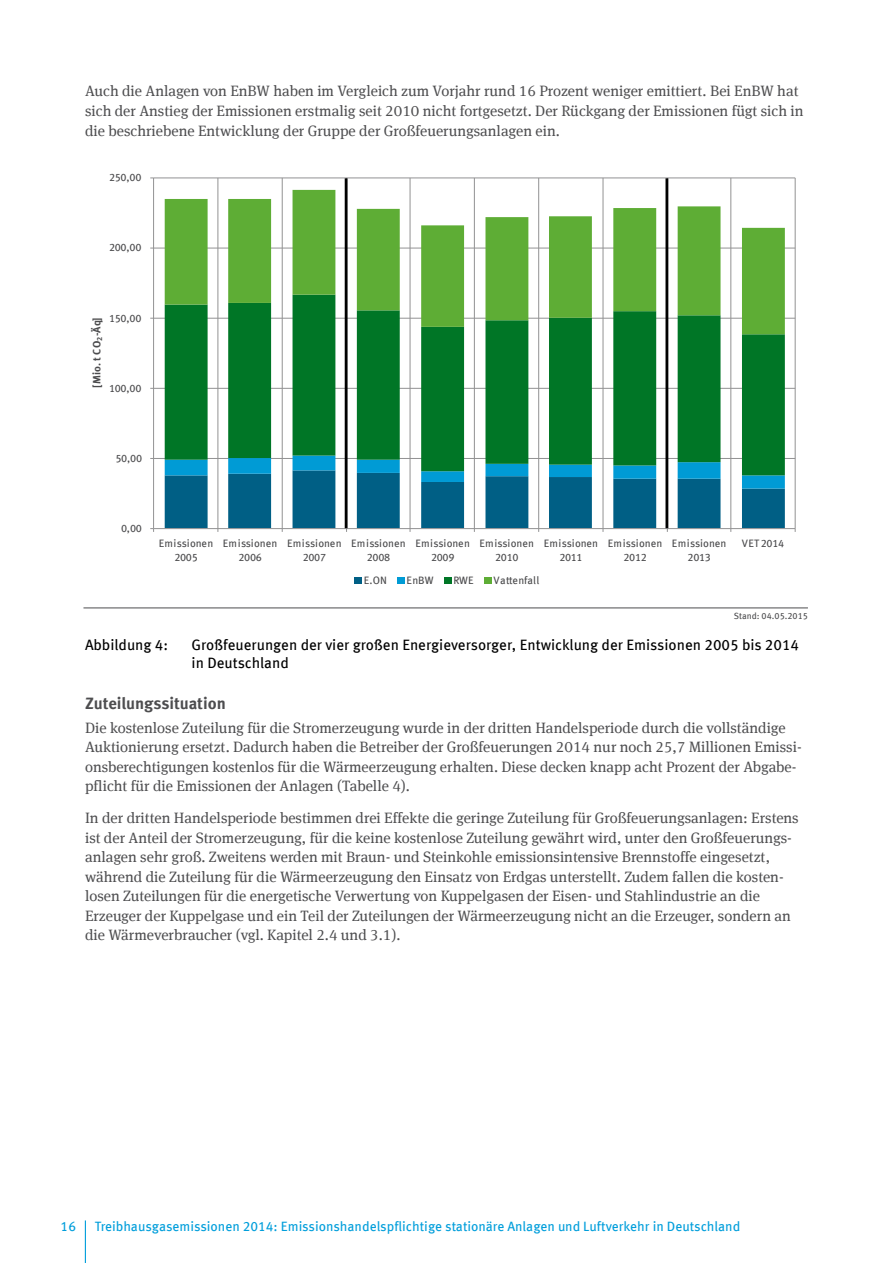
<style>
.page{position:relative;width:893px;height:1263px;background:#fff}
.page>*{position:absolute;margin:0;border:0;box-sizing:border-box;transform-origin:0 0}
.Überschrift_4{font:700 16.5px "Meta Offc";color:#4d4d4f}
.Fließtext{font:15px/19.5px "Meta Serif Offc";color:#4d4d4f}
.t1{font:15px/18px "Meta Offc";color:#000}
.t2{font:13.5px "Meta Offc";color:#009edb}
.t3{font:10.8px/14.1px "Meta Offc";letter-spacing:-.015em;color:#4b4b4d;text-align:center}
.t4{font:10.8px "Meta Offc";letter-spacing:.015em;color:#4b4b4d}
.t5{font:700 10.65px "Meta Offc";letter-spacing:.02em;color:#4b4b4d}
.Bildzusatz{font:9px "Meta Offc";color:#4d4d4f}
</style>
<div class="page">
<hr style="left:85px;top:1220px;width:1px;height:43px;background:#009edb">
<hr style="left:154px;top:458px;width:641px;height:1px;background:#929293">
<hr style="left:154px;top:388px;width:641px;height:1px;background:#929293">
<hr style="left:154px;top:318px;width:641px;height:1px;background:#929293">
<hr style="left:154px;top:248px;width:641px;height:1px;background:#929293">
<hr style="left:154px;top:177px;width:641px;height:1px;background:#929293">
<hr style="left:217px;top:178px;width:1px;height:351px;background:#929293">
<hr style="left:282px;top:178px;width:1px;height:351px;background:#929293">
<hr style="left:410px;top:178px;width:1px;height:351px;background:#929293">
<hr style="left:474px;top:178px;width:1px;height:351px;background:#929293">
<hr style="left:538px;top:178px;width:1px;height:351px;background:#929293">
<hr style="left:603px;top:178px;width:1px;height:351px;background:#929293">
<hr style="left:730px;top:178px;width:1px;height:351px;background:#929293">
<hr style="left:795px;top:178px;width:1px;height:351px;background:#929293">
<svg style="left:165px;top:334px;width:620px;height:122px;fill:#007626"></svg>
<svg style="left:165px;top:190px;width:620px;height:144px;fill:#5ead35"></svg>
<hr style="left:153px;top:178px;width:1px;height:351px;background:#929293">
<hr style="left:154px;top:528px;width:641px;height:1px;background:#929293">
<svg style="left:165px;top:456px;width:620px;height:76px"></svg>
<div style="left:354px;top:578px;width:8px;height:6px;background:#005f85"></div>
<div style="left:397px;top:578px;width:8px;height:6px;background:#009bd5"></div>
<div style="left:444px;top:578px;width:8px;height:6px;background:#007626"></div>
<div style="left:485px;top:578px;width:7px;height:6px;background:#5ead35"></div>
<hr style="left:345px;top:178px;width:3px;height:350px;background:#000">
<hr style="left:665px;top:178px;width:3px;height:350px;background:#000">
<hr style="left:83px;top:607px;width:725px;height:1px;background:#4d4d4f">
<p class="Fließtext" style="left:85px;top:82px;width:720px">Auch die Anlagen von EnBW haben im Vergleich zum Vorjahr rund 16 Prozent weniger emittiert. Bei EnBW hat sich der Anstieg der Emissionen erstmalig seit 2010 nicht fortgesetzt. Der Rückgang der Emissionen fügt sich in die beschriebene Entwicklung der Gruppe der Großfeuerungsanlagen ein.</p>
<p class="t3" style="left:109px;top:171px;width:34px">250,00</p>
<p class="t3" style="left:109px;top:241px;width:34px">200,00</p>
<p class="t3" style="left:109px;top:311px;width:34px">150,00</p>
<p class="t5" style="left:90px;top:388px;width:72px;rotate:-90deg">[Mio. t CO<sub>2</sub>-Äq]</p>
<p class="t3" style="left:109px;top:381px;width:34px">100,00</p>
<p class="t3" style="left:115px;top:451px;width:28px">50,00</p>
<p class="t3" style="left:121px;top:521px;width:22px">0,00</p>
<p class="t3" style="left:159px;top:537px;width:56px">Emissionen<br>2005</p>
<p class="t3" style="left:223px;top:537px;width:56px">Emissionen<br>2006</p>
<p class="t3" style="left:287px;top:537px;width:56px">Emissionen<br>2007</p>
<p class="t3" style="left:351px;top:537px;width:56px">Emissionen<br>2008</p>
<p class="t3" style="left:415px;top:537px;width:56px">Emissionen<br>2009</p>
<p class="t3" style="left:479px;top:537px;width:56px">Emissionen<br>2010</p>
<p class="t3" style="left:544px;top:537px;width:56px">Emissionen<br>2011</p>
<p class="t3" style="left:608px;top:537px;width:56px">Emissionen<br>2012</p>
<p class="t3" style="left:672px;top:537px;width:56px">Emissionen<br>2013</p>
<p class="t3" style="left:742px;top:537px;width:44px">VET 2014</p>
<p class="t3" style="left:364px;top:574px;width:25px">E.ON</p>
<p class="t3" style="left:407px;top:574px;width:28px">EnBW</p>
<p class="t3" style="left:453px;top:574px;width:22px">RWE</p>
<p class="t4" style="left:494px;top:574px;width:47px">Vattenfall</p>
<p class="Bildzusatz" style="left:734px;top:611px;width:76px">Stand: 04.05.2015</p>
<p class="t1" style="left:85px;top:636px;width:85px">Abbildung 4:</p>
<p class="t1" style="left:192px;top:636px;width:609px">Großfeuerungen der vier großen Energieversorger, Entwicklung der Emissionen 2005 bis 2014 in Deutschland</p>
<h4 class="Überschrift_4" style="left:85px;top:693px;width:142px">Zuteilungssituation</h4>
<p class="Fließtext" style="left:85px;top:718px;width:718px">Die kostenlose Zuteilung für die Stromerzeugung wurde in der dritten Handelsperiode durch die vollständige Auktionierung ersetzt. Dadurch haben die Betreiber der Großfeuerungen 2014 nur noch 25,7 Millionen Emissi&shy;onsberechtigungen kostenlos für die Wärmeerzeugung erhalten. Diese decken knapp acht Prozent der Abgabe&shy;pflicht für die Emissionen der Anlagen (Tabelle 4).</p>
<p class="Fließtext" style="left:85px;top:809px;width:715px">In der dritten Handelsperiode bestimmen drei Effekte die geringe Zuteilung für Großfeuerungsanlagen: Erstens ist der Anteil der Stromerzeugung, für die keine kostenlose Zuteilung gewährt wird, unter den Großfeuerungs&shy;anlagen sehr groß. Zweitens werden mit Braun- und Steinkohle emissionsintensive Brennstoffe eingesetzt, während die Zuteilung für die Wärmeerzeugung den Einsatz von Erdgas unterstellt. Zudem fallen die kosten&shy;losen Zuteilungen für die energetische Verwertung von Kuppelgasen der Eisen- und Stahlindustrie an die Erzeuger der Kuppelgase und ein Teil der Zuteilungen der Wärmeerzeugung nicht an die Erzeuger, sondern an die Wärmeverbraucher (vgl. Kapitel 2.4 und 3.1).</p>
<p class="t2" style="left:61px;top:1218px;width:17px">16</p>
<p class="t2" style="left:95px;top:1218px;width:647px">Treibhausgasemissionen 2014: Emissionshandelspflichtige stationäre Anlagen und Luftverkehr in Deutschland</p>
</div>
